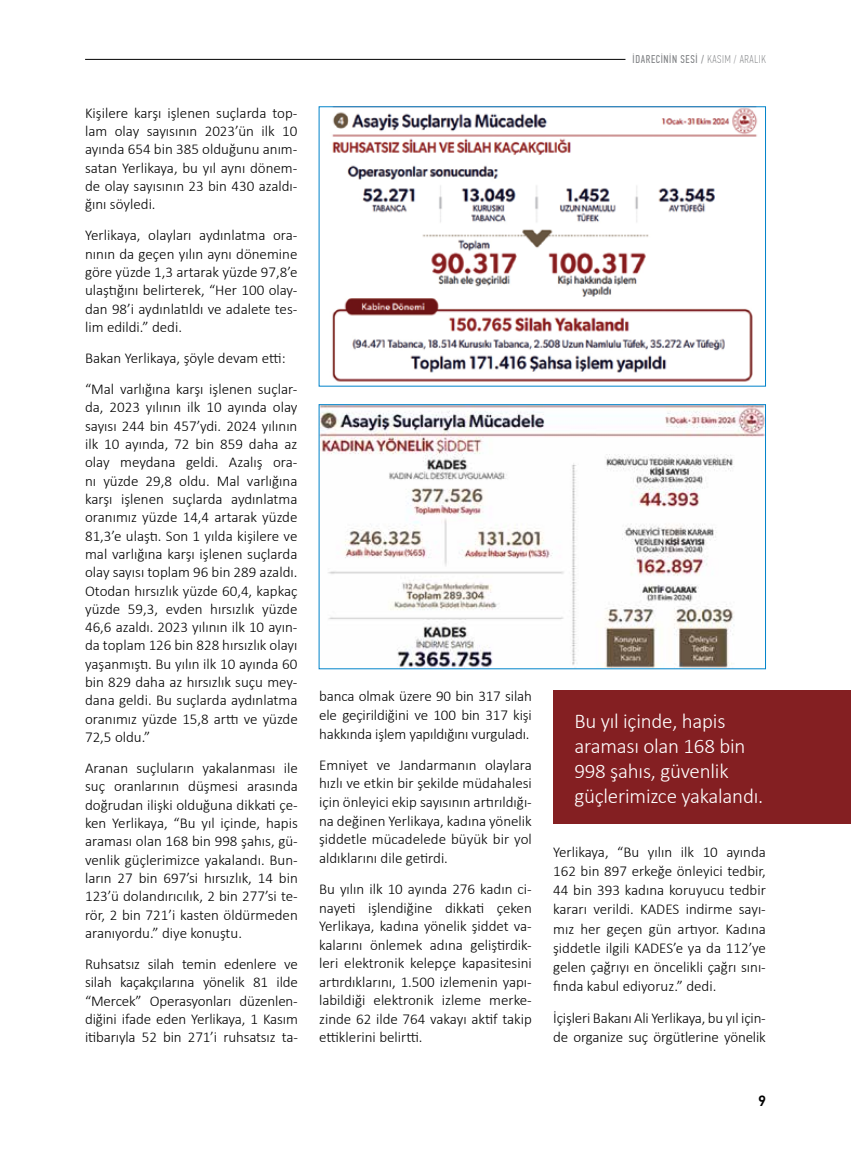
<style>
.page{position:relative;width:851px;height:1149px;background:#fff}
.page>*{position:absolute;margin:0;border:0;box-sizing:border-box;transform-origin:0 0}
.t1{font:300 21px/25.2px "Calibri";letter-spacing:-.01em;color:#fff}
.t2{font:300 15px/18.3px "Calibri";color:#000;text-align:justify}
.t3{font:500 15px "PF Din Text Pro";color:#000}
.t4{font:11.25px "PF Din Text Comp Pro";letter-spacing:.055em;color:#808285}
.s1{font-weight:100}
</style>
<div class="page">
<hr style="left:85px;top:59px;width:540px;height:1px;background:#000">
<img style="left:332px;top:108px;width:426px;height:274px">
<img style="left:320px;top:406px;width:443px;height:261px">
<div style="left:318px;top:404px;width:447px;height:265px;border:1px solid #0083ca"></div>
<div style="left:553px;top:690px;width:297px;height:134px;background:#841f22"></div>
<p class="t2" style="left:85px;top:103px;width:214px">Kişilere karşı işlenen suçlarda top&shy;lam olay sayısının 2023’ün ilk 10 ayında 654 bin 385 olduğunu anım&shy;satan Yerlikaya, bu yıl aynı dönem&shy;de olay sayısının 23 bin 430 azaldı&shy;ğını söyledi.</p>
<p class="t2" style="left:85px;top:226px;width:214px">Yerlikaya, olayları aydınlatma ora&shy;nının da geçen yılın aynı dönemine göre yüzde 1,3 artarak yüzde 97,8’e ulaştığını belirterek, “Her 100 olay&shy;dan 98’i aydınlatıldı ve adalete tes&shy;lim edildi.” dedi.</p>
<p class="t2" style="left:85px;top:342px;width:214px;line-height:31px">Bakan Yerlikaya, şöyle devam etti: “Mal varlığına karşı işlenen suçlar-</p>
<p class="t2" style="left:85px;top:398px;width:214px">da, 2023 yılının ilk 10 ayında olay sayısı 244 bin 457’ydi. 2024 yılının ilk 10 ayında, 72 bin 859 daha az olay meydana geldi. Azalış ora&shy;nı yüzde 29,8 oldu. Mal varlığına karşı işlenen suçlarda aydınlatma oranımız yüzde 14,4 artarak yüzde 81,3’e ulaştı. Son 1 yılda kişilere ve mal varlığına karşı işlenen suçlarda olay sayısı toplam 96 bin 289 azaldı.<br>Otodan hırsızlık yüzde 60,4, kapkaç yüzde 59,3, evden hırsızlık yüzde 46,6 azaldı. 2023 yılının ilk 10 ayın&shy;da toplam 126 bin 828 hırsızlık olayı yaşanmıştı. Bu yılın ilk 10 ayında 60 bin 829 daha az hırsızlık suçu mey&shy;dana geldi. Bu suçlarda aydınlatma oranımız yüzde 15,8 arttı ve yüzde 72,5 oldu.”</p>
<p class="t2" style="left:85px;top:758px;width:214px">Aranan suçluların yakalanması ile suç oranlarının düşmesi arasında doğrudan ilişki olduğuna dikkati çe&shy;ken Yerlikaya, “Bu yıl içinde, hapis araması olan 168 bin 998 şahıs, gü&shy;venlik güçlerimizce yakalandı. Bun&shy;ların 27 bin 697’si hırsızlık, 14 bin 123’ü dolandırıcılık, 2 bin 277’si te&shy;rör, 2 bin 721’i kasten öldürmeden aranıyordu.” diye konuştu.</p>
<p class="t2" style="left:85px;top:954px;width:214px">Ruhsatsız silah temin edenlere ve silah kaçakçılarına yönelik 81 ilde “Mercek” Operasyonları düzenlen&shy;diğini ifade eden Yerlikaya, 1 Kasım itibarıyla 52 bin 271’i ruhsatsız ta-</p>
<p class="t4" style="left:632px;top:53px;width:135px">İDARECİNİN SESİ / <span class="s1">KASIM / ARALIK</span></p>
<p class="t2" style="left:319px;top:686px;width:214px">banca olmak üzere 90 bin 317 silah ele geçirildiğini ve 100 bin 317 kişi hakkında işlem yapıldığını vurguladı.</p>
<p class="t2" style="left:319px;top:755px;width:214px">Emniyet ve Jandarmanın olaylara hızlı ve etkin bir şekilde müdahalesi için önleyici ekip sayısının artırıldığı&shy;na değinen Yerlikaya, kadına yönelik şiddetle mücadelede büyük bir yol aldıklarını dile getirdi.</p>
<p class="t2" style="left:319px;top:879px;width:214px">Bu yılın ilk 10 ayında 276 kadın ci&shy;nayeti işlendiğine dikkati çeken Yerlikaya, kadına yönelik şiddet va&shy;kalarını önlemek adına geliştirdik&shy;leri elektronik kelepçe kapasitesini artırdıklarını, 1.500 izlemenin yapı&shy;labildiği elektronik izleme merke&shy;zinde 62 ilde 764 vakayı aktif takip ettiklerini belirtti.</p>
<h1 class="t1" style="left:574px;top:707px;width:190px">Bu yıl içinde, hapis araması olan 168 bin<br>998 şahıs, güvenlik güçlerimizce yakalandı.</h1>
<p class="t2" style="left:553px;top:841px;width:214px;line-height:19.2px">Yerlikaya, “Bu yılın ilk 10 ayında 162 bin 897 erkeğe önleyici tedbir, 44 bin 393 kadına koruyucu tedbir kararı verildi. KADES indirme sayı&shy;mız her geçen gün artıyor. Kadına şiddetle ilgili KADES’e ya da 112’ye gelen çağrıyı en öncelikli çağrı sını&shy;fında kabul ediyoruz.” dedi.</p>
<p class="t2" style="left:553px;top:1008px;width:214px;line-height:19.2px">İçişleri Bakanı Ali Yerlikaya, bu yıl için&shy;de organize suç örgütlerine yönelik</p>
<p class="t3" style="left:757px;top:1091px;width:9px">9</p>
</div>
